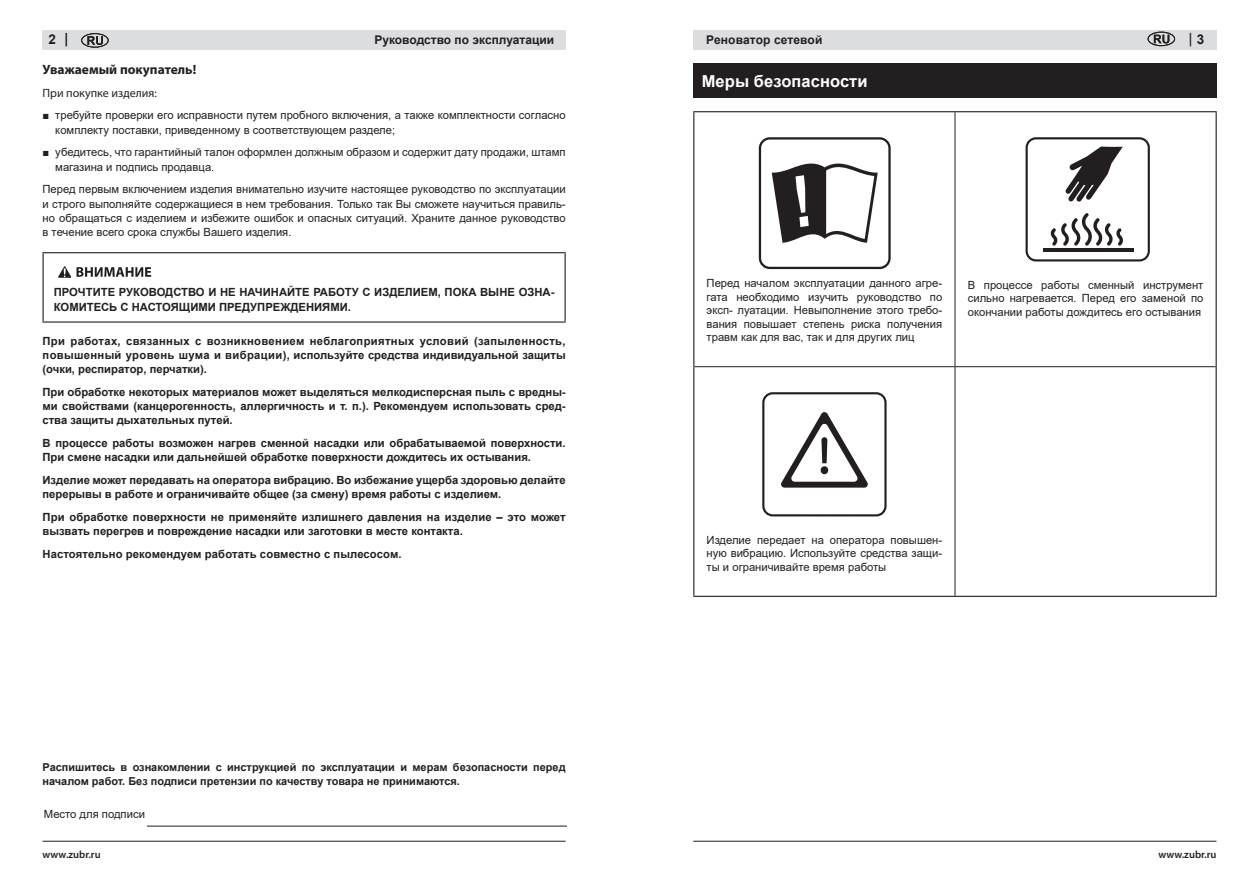
<style>
.page{position:relative;width:1259px;height:893px;background:#fff}
.page>*{position:absolute;margin:0;border:0;box-sizing:border-box;transform-origin:0 0}
.PosleSpis{font:700 16.5px "Arial";letter-spacing:.005em;color:#fff}
.t1{font:700 13.5px "Myriad Pro";color:#231f20}
.t2{font:700 13.5px "Arial";color:#231f20}
.t3{font:600 13.5px "Myriad Pro";color:#231f20}
.t4{font:700 12px "Arial";color:#231f20}
.t5{font:12px "Myriad Pro";color:#231f20}
.PosleSpis-2{font:700 11.25px/14.2px "Arial";color:#231f20}
.PosleSpis_copy_3{font:11.25px/13.5px "Arial";color:#231f20;text-align:justify}
.Spisok_strelki_copy{font:11.25px "Arial";color:#231f20}
.PosleSpis-3{font:700 10.95px/13.5px "Arial";color:#231f20}
.t6{font:600 10.5px "Myriad Pro";color:#231f20}
.s1{font-family:"Myriad Pro"}
.s2{font-family:"Arial";font-weight:700}
.s3{font-family:"Times New Roman"}
</style>
<div class="page">
<div style="left:693px;top:30px;width:523px;height:20px;background:#dcdddf"></div>
<div style="left:43px;top:30px;width:523px;height:20px;background:#dcdddf"></div>
<hr style="left:693px;top:841px;width:523px;height:1px;background:#231f20">
<hr style="left:43px;top:841px;width:523px;height:1px;background:#231f20">
<svg style="left:1153px;top:35px;width:16px;height:8px"></svg>
<div style="left:1147px;top:32px;width:28px;height:14px;border:1px solid #231f20;border-radius:50%"></div>
<svg style="left:87px;top:36px;width:16px;height:9px"></svg>
<div style="left:81px;top:33px;width:27px;height:15px;border:1px solid #231f20;border-radius:50%"></div>
<hr style="left:43px;top:252px;width:523px;height:1px;background:#231f20">
<hr style="left:43px;top:253px;width:1px;height:68px;background:#231f20">
<hr style="left:564px;top:253px;width:2px;height:68px;background:#231f20">
<hr style="left:43px;top:321px;width:523px;height:2px;background:#231f20">
<svg style="left:58px;top:266px;width:93px;height:12px"></svg>
<hr style="left:147px;top:826px;width:420px;height:1px;background:#231f20">
<div style="left:693px;top:64px;width:523px;height:34px;background:#231f20"></div>
<hr style="left:693px;top:111px;width:262px;height:1px;background:#231f20">
<hr style="left:693px;top:112px;width:1px;height:255px;background:#231f20">
<hr style="left:955px;top:111px;width:261px;height:1px;background:#231f20">
<hr style="left:1215px;top:112px;width:1px;height:255px;background:#231f20">
<hr style="left:693px;top:367px;width:1px;height:229px;background:#231f20">
<hr style="left:1215px;top:367px;width:1px;height:229px;background:#231f20">
<hr style="left:693px;top:596px;width:262px;height:1px;background:#231f20">
<hr style="left:955px;top:596px;width:261px;height:1px;background:#231f20">
<hr style="left:954px;top:112px;width:1px;height:254px;background:#231f20">
<hr style="left:694px;top:366px;width:261px;height:1px;background:#231f20">
<hr style="left:955px;top:366px;width:260px;height:1px;background:#231f20">
<hr style="left:954px;top:367px;width:1px;height:229px;background:#231f20">
<div style="left:759px;top:137px;width:131px;height:132px;border:2px solid #231f20;border-radius:10px"></div>
<svg style="left:772px;top:163px;width:105px;height:80px"></svg>
<svg style="left:1065px;top:147px;width:57px;height:55px"></svg>
<hr style="left:1043px;top:248px;width:90px;height:3px;background:#231f20">
<svg style="left:1050px;top:213px;width:73px;height:33px"></svg>
<div style="left:1025px;top:137px;width:124px;height:124px;border:2px solid #231f20;border-radius:9px"></div>
<svg style="left:781px;top:412px;width:87px;height:76px"></svg>
<div style="left:762px;top:392px;width:124px;height:124px;border:2px solid #231f20;border-radius:9px"></div>
<p class="t2" style="left:48px;top:30px;width:21px">2 <span class="s1">|</span></p>
<p class="t4" style="left:706px;top:31px;width:118px">Реноватор сетевой</p>
<p class="t3" style="left:1189px;top:30px;width:17px">| <span class="s2">3</span></p>
<p class="t1" style="left:43px;top:61px;width:155px">Уважаемый покупатель!</p>
<p class="t5" style="left:43px;top:85px;width:116px">При покупке изделия:</p>
<p class="PosleSpis_copy_3" style="left:55px;top:108px;width:512px;line-height:14.2px;text-indent:-13px"><span class="s3">■</span> требуйте проверки его исправности путем пробного включения, а также комплектности согласно комплекту поставки, приведенному в соответствующем разделе;</p>
<p class="PosleSpis_copy_3" style="left:55px;top:145px;width:512px;line-height:14.2px;text-indent:-13px"><span class="s3">■</span> убедитесь, что гарантийный талон оформлен должным образом и содержит дату продажи, штамп магазина и подпись продавца.</p>
<p class="PosleSpis_copy_3" style="left:43px;top:182px;width:524px;line-height:14.2px">Перед первым включением изделия внимательно изучите настоящее руководство по эксплуатации и строго выполняйте содержащиеся в нем требования. Только так Вы сможете научиться правиль&shy;но обращаться с изделием и избежите ошибок и опасных ситуаций. Храните данное руководство в течение всего срока службы Вашего изделия.</p>
<p class="t4" style="left:374px;top:31px;width:181px">Руководство по эксплуатации</p>
<p class="PosleSpis" style="left:702px;top:69px;width:167px">Меры безопасности</p>
<p class="PosleSpis-2" style="left:54px;top:285px;width:502px">ПРОЧТИТЕ РУКОВОДСТВО И НЕ НАЧИНАЙТЕ РАБОТУ С ИЗДЕЛИЕМ, ПОКА ВЫНЕ ОЗНА-<br>КОМИТЕСЬ С НАСТОЯЩИМИ ПРЕДУПРЕЖДЕНИЯМИ.</p>
<p class="PosleSpis-2" style="left:43px;top:334px;width:525px;text-align:justify">При работах, связанных с возникновением неблагоприятных условий (запыленность, повышенный уровень шума и вибрации), используйте средства индивидуальной защиты (очки, респиратор, перчатки).</p>
<p class="PosleSpis-2" style="left:43px;top:385px;width:524px;text-align:justify">При обработке некоторых материалов может выделяться мелкодисперсная пыль с вредны&shy;ми свойствами (канцерогенность, аллергичность и т. п.). Рекомендуем использовать сред&shy;ства защиты дыхательных путей.</p>
<p class="PosleSpis-2" style="left:43px;top:436px;width:525px">В процессе работы возможен нагрев сменной насадки или обрабатываемой поверхности.<br>При смене насадки или дальнейшей обработке поверхности дождитесь их остывания.</p>
<p class="PosleSpis-2" style="left:43px;top:473px;width:524px">Изделие может передавать на оператора вибрацию. Во избежание ущерба здоровью делайте перерывы в работе и ограничивайте общее (за смену) время работы с изделием.</p>
<p class="PosleSpis-2" style="left:43px;top:510px;width:525px">При обработке поверхности не применяйте излишнего давления на изделие – это может вызвать перегрев и повреждение насадки или заготовки в месте контакта.</p>
<p class="PosleSpis-2" style="left:43px;top:547px;width:360px">Настоятельно рекомендуем работать совместно с пылесосом.</p>
<p class="PosleSpis-3" style="left:43px;top:761px;width:524px">Распишитесь в ознакомлении с инструкцией по эксплуатации и мерам безопасности перед началом работ. Без подписи претензии по качеству товара не принимаются.</p>
<p class="Spisok_strelki_copy" style="left:44px;top:806px;width:103px">Место для подписи</p>
<p class="PosleSpis_copy_3" style="left:706px;top:276px;width:237px">Перед началом эксплуатации данного агре&shy;гата необходимо изучить руководство по эксп- луатации. Невыполнение этого требо&shy;вания повышает степень риска получения травм как для вас, так и для других лиц</p>
<p class="PosleSpis_copy_3" style="left:967px;top:278px;width:237px">В процессе работы сменный инструмент сильно нагревается. Перед его заменой по окончании работы дождитесь его остывания</p>
<p class="PosleSpis_copy_3" style="left:706px;top:533px;width:237px">Изделие передает на оператора повышен&shy;ную вибрацию. Используйте средства защи&shy;ты и ограничивайте время работы</p>
<p class="t6" style="left:43px;top:847px;width:60px">www.zubr.ru</p>
<p class="t6" style="left:1158px;top:847px;width:60px">www.zubr.ru</p>
</div>
